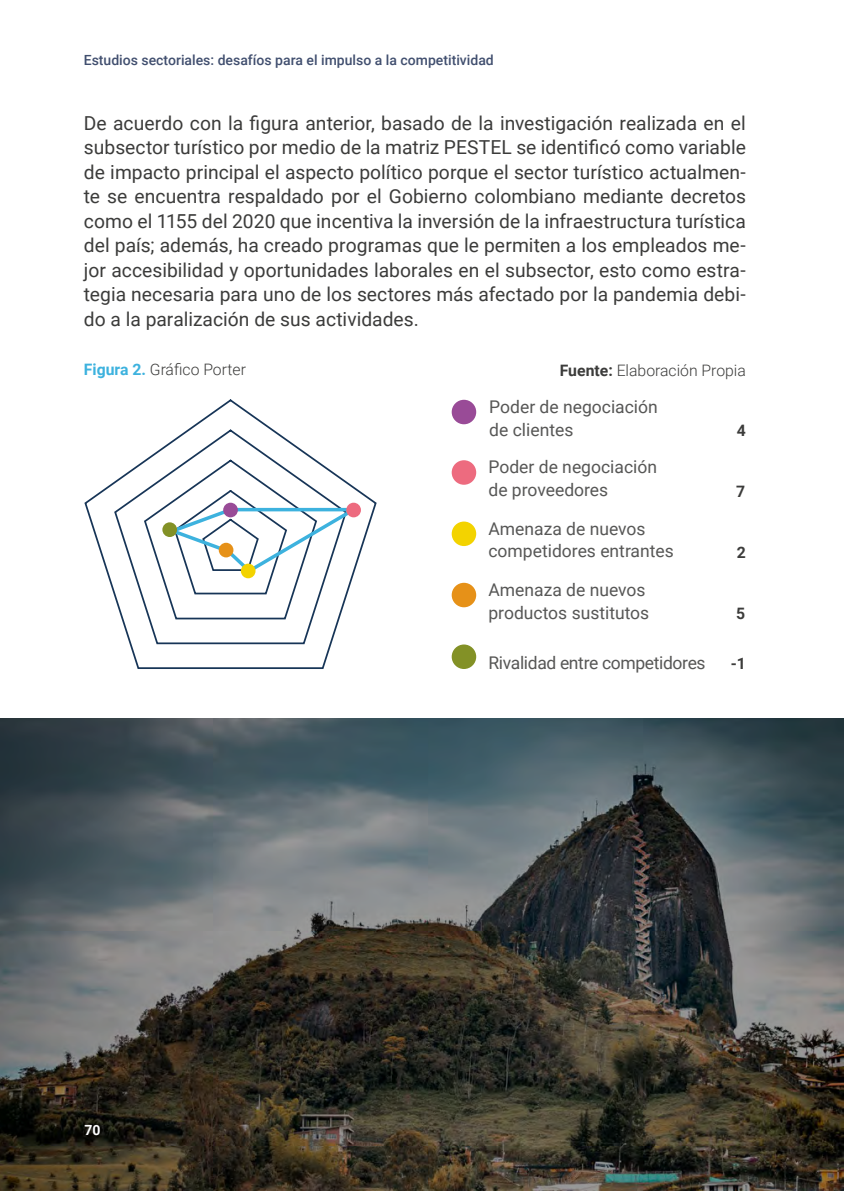
<style>
.page{position:relative;width:844px;height:1191px;background:#fff}
.page>*{position:absolute;margin:0;border:0;box-sizing:border-box;transform-origin:0 0}
.t1{font:19.25px/24.5px "Roboto";color:#3c3c3b;text-align:justify}
.t2{font:17.5px/22.8px "Roboto";color:#575756}
.t3{font:17.5px "Roboto";letter-spacing:-.02em;color:#575756}
.t4{font:300 15.75px "Roboto";color:#3c3c3b}
.t5{font:700 15.75px "Roboto";color:#3c3c3b}
.t6{font:500 14px "Roboto";color:#414f6f}
.t7{font:700 14px "Roboto";color:#fff}
.s1{font-weight:700;color:#3db2de}
.s2{font-weight:700}
</style>
<div class="page">
<svg style="left:0;top:718px;width:843px;height:473px;background:#494c4a"></svg>
<svg style="left:84px;top:399px;width:293px;height:270px"></svg>
<svg style="left:113px;top:428px;width:235px;height:217px"></svg>
<svg style="left:143px;top:458px;width:215px;height:162px"></svg>
<div style="left:223px;top:503px;width:15px;height:14px;background:#994b97;border-radius:50%"></div>
<div style="left:346px;top:503px;width:15px;height:14px;background:#ed6b7f;border-radius:50%"></div>
<div style="left:241px;top:563px;width:14px;height:15px;background:#f3d300;border-radius:50%"></div>
<div style="left:219px;top:543px;width:14px;height:14px;background:#e69118;border-radius:50%"></div>
<div style="left:162px;top:522px;width:15px;height:15px;background:#839126;border-radius:50%"></div>
<div style="left:451px;top:400px;width:25px;height:24px;background:#994b97;border-radius:50%"></div>
<div style="left:451px;top:460px;width:25px;height:25px;background:#ed6b7f;border-radius:50%"></div>
<div style="left:451px;top:521px;width:25px;height:25px;background:#f3d300;border-radius:50%"></div>
<div style="left:451px;top:583px;width:25px;height:24px;background:#e69118;border-radius:50%"></div>
<div style="left:451px;top:644px;width:25px;height:25px;background:#839126;border-radius:50%"></div>
<p class="t6" style="left:84px;top:50px;width:411px">Estudios sectoriales: desafíos para el impulso a la competitividad</p>
<p class="t1" style="left:84px;top:110px;width:663px">De acuerdo con la figura anterior, basado de la investigación realizada en el subsector turístico por medio de la matriz PESTEL se identificó como variable de impacto principal el aspecto político porque el sector turístico actualmen&shy;te se encuentra respaldado por el Gobierno colombiano mediante decretos como el 1155 del 2020 que incentiva la inversión de la infraestructura turística del país; además, ha creado programas que le permiten a los empleados me&shy;jor accesibilidad y oportunidades laborales en el subsector, esto como estra&shy;tegia necesaria para uno de los sectores más afectado por la pandemia debi&shy;do a la paralización de sus actividades.</p>
<p class="t4" style="left:84px;top:358px;width:163px"><span class="s1">Figura 2.</span> Gráfico Porter</p>
<p class="t4" style="left:559px;top:359px;width:187px"><span class="s2">Fuente:</span> Elaboración Propia</p>
<p class="t2" style="left:489px;top:395px;width:170px">Poder de negociación de clientes</p>
<p class="t2" style="left:488px;top:455px;width:170px">Poder de negociación de proveedores</p>
<p class="t2" style="left:488px;top:516px;width:187px">Amenaza de nuevos competidores entrantes</p>
<p class="t2" style="left:488px;top:577px;width:162px">Amenaza de nuevos productos sustitutos</p>
<p class="t3" style="left:488px;top:650px;width:219px">Rivalidad entre competidores</p>
<p class="t5" style="left:736px;top:419px;width:11px">4</p>
<p class="t5" style="left:735px;top:480px;width:11px">7</p>
<p class="t5" style="left:736px;top:541px;width:11px">2</p>
<p class="t5" style="left:735px;top:602px;width:11px">5</p>
<p class="t5" style="left:730px;top:652px;width:17px">-1</p>
<p class="t7" style="left:84px;top:1119px;width:18px">70</p>
</div>
